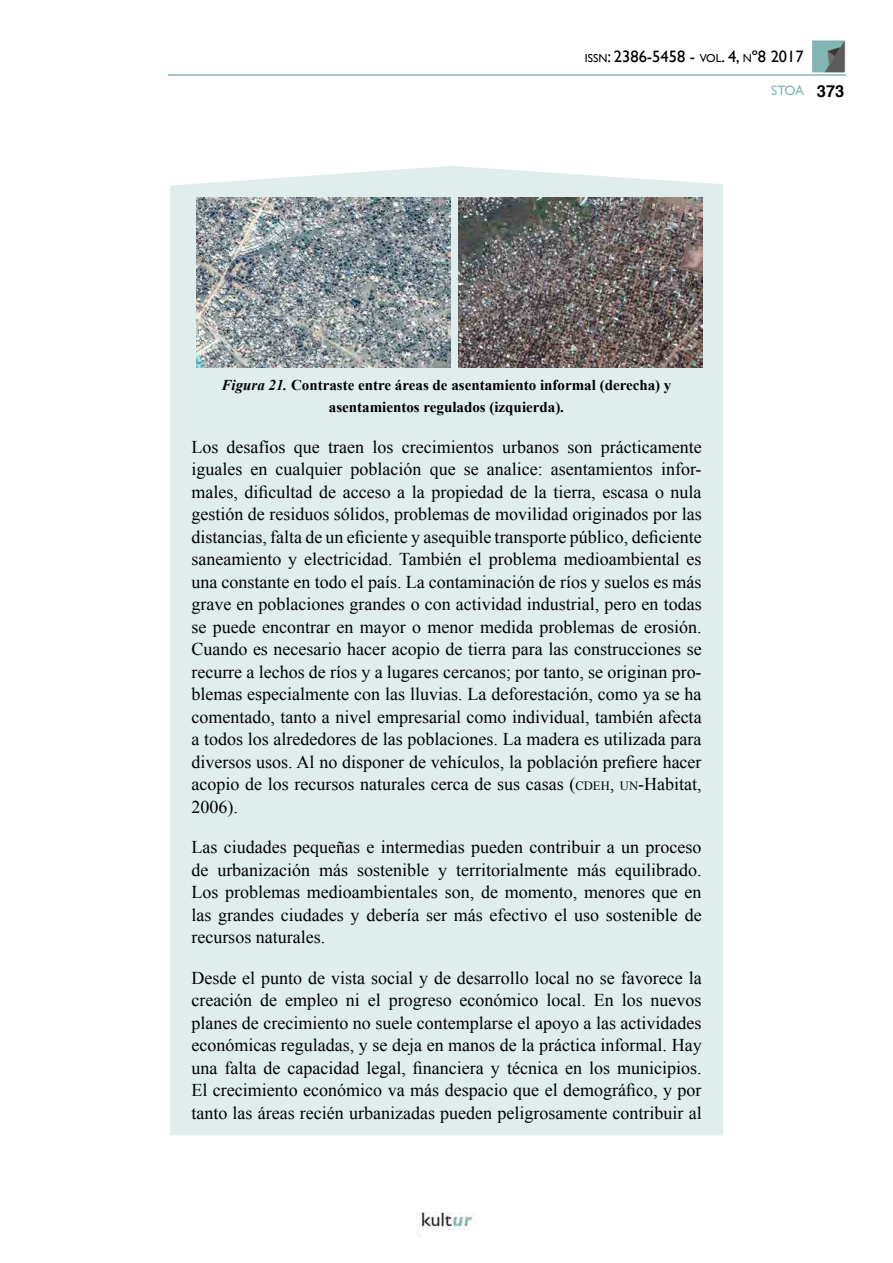
<style>
.page{position:relative;width:893px;height:1263px;background:#fff}
.page>*{position:absolute;margin:0;border:0;box-sizing:border-box;transform-origin:0 0}
.STOA_Cuerpo{font:18px/22.5px "Times New Roman";color:#000;text-align:justify}
.t1{font:16.5px "Gill Sans";color:#000}
.Pie_de_Figura{font:700 15px/22.5px "Times New Roman";color:#000;text-align:center}
.t2{font:13.5px "Gill Sans";color:#81b8b3}
.s1{font-size:11.55px}
.s2{font-style:inherit}
.s3{font-family:"Helvetica";font-weight:700;font-size:16.5px;color:#000}
.s4{font-style:italic}
.s5{font-size:12.6px}
</style>
<div class="page">
<div style="left:170px;top:166px;width:553px;height:969px;background:#dfedec"></div>
<img style="left:417px;top:1212px;width:56px;height:25px">
<img style="left:812px;top:40px;width:34px;height:33px">
<hr style="left:168px;top:74px;width:678px;height:2px;background:#81b8b3">
<img style="left:197px;top:197px;width:254px;height:170px">
<img style="left:458px;top:197px;width:245px;height:170px">
<p class="t1" style="left:585px;top:47px;width:220px"><span class="s1">ISSN</span>: 2386-5458 - <span class="s1">VOL</span><span class="s2">. 4,</span> <span class="s1">N</span><span class="s2">º8 2017</span></p>
<p class="t2" style="left:771px;top:83px;width:75px">STOA <span class="s3">373</span></p>
<p class="Pie_de_Figura" style="left:221px;top:373px;width:451px"><span class="s4">Figura 21.</span> Contraste entre áreas de asentamiento informal (derecha) y asentamientos regulados (izquierda).</p>
<p class="STOA_Cuerpo" style="left:191px;top:435px;width:512px">Los desafíos que traen los crecimientos urbanos son prácticamente iguales en cualquier población que se analice: asentamientos infor&shy;males, dificultad de acceso a la propiedad de la tierra, escasa o nula gestión de residuos sólidos, problemas de movilidad originados por las distancias, falta de un eficiente y asequible transporte público, deficiente saneamiento y electricidad. También el problema medioambiental es una constante en todo el país. La contaminación de ríos y suelos es más grave en poblaciones grandes o con actividad industrial, pero en todas se puede encontrar en mayor o menor medida problemas de erosión.<br>Cuando es necesario hacer acopio de tierra para las construcciones se recurre a lechos de ríos y a lugares cercanos; por tanto, se originan pro&shy;blemas especialmente con las lluvias. La deforestación, como ya se ha comentado, tanto a nivel empresarial como individual, también afecta a todos los alrededores de las poblaciones. La madera es utilizada para diversos usos. Al no disponer de vehículos, la población prefiere hacer acopio de los recursos naturales cerca de sus casas (<span class="s5">CDEH</span>, <span class="s5">UN</span>-Habitat, 2006).</p>
<p class="STOA_Cuerpo" style="left:191px;top:836px;width:512px">Las ciudades pequeñas e intermedias pueden contribuir a un proceso de urbanización más sostenible y territorialmente más equilibrado.<br>Los problemas medioambientales son, de momento, menores que en las grandes ciudades y debería ser más efectivo el uso sostenible de recursos naturales.</p>
<p class="STOA_Cuerpo" style="left:191px;top:966px;width:512px">Desde el punto de vista social y de desarrollo local no se favorece la creación de empleo ni el progreso económico local. En los nuevos planes de crecimiento no suele contemplarse el apoyo a las actividades económicas reguladas, y se deja en manos de la práctica informal. Hay una falta de capacidad legal, financiera y técnica en los municipios.<br>El crecimiento económico va más despacio que el demográfico, y por tanto las áreas recién urbanizadas pueden peligrosamente contribuir al</p>
</div>
